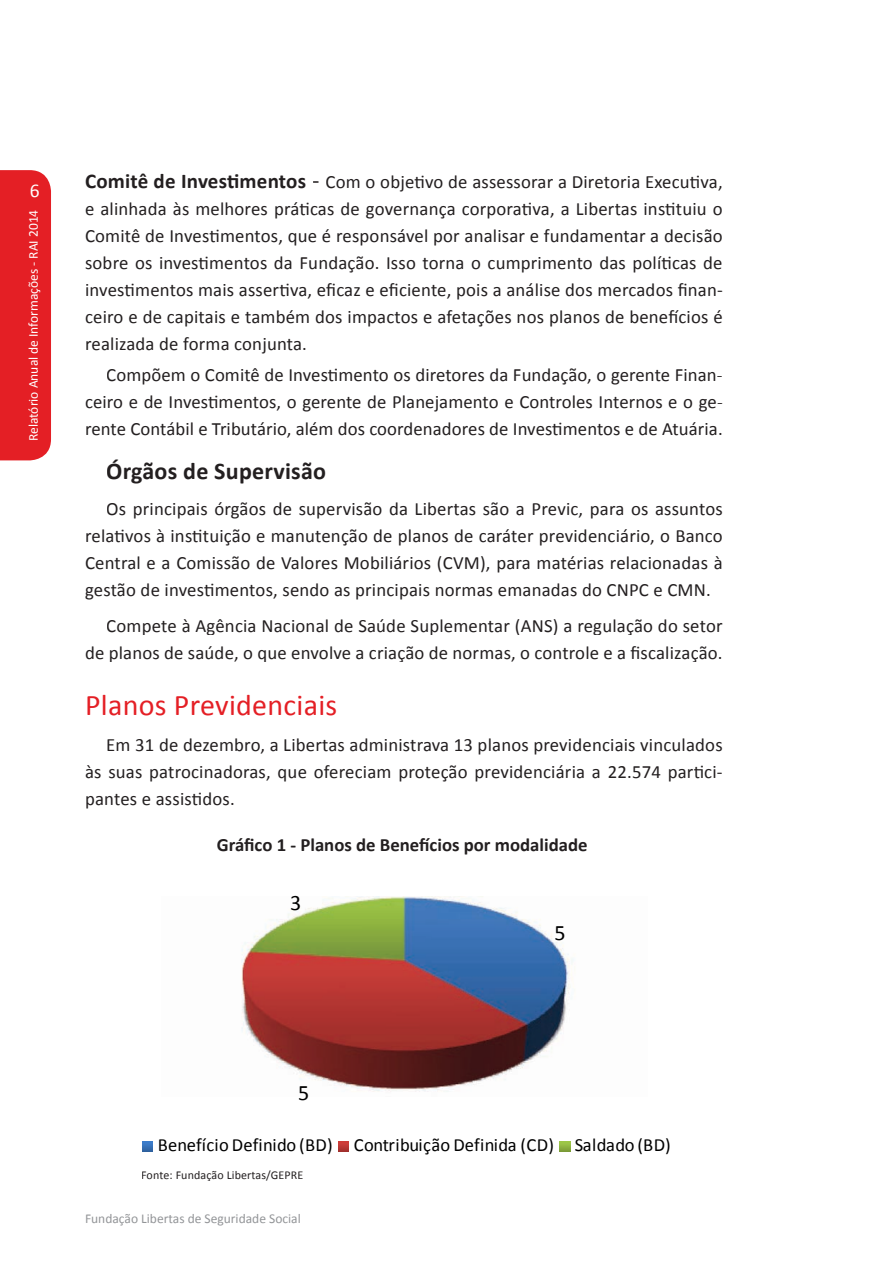
<style>
.page{position:relative;width:893px;height:1276px;background:#fff}
.page>*{position:absolute;margin:0;border:0;box-sizing:border-box;transform-origin:0 0}
.t1{font:30px "Calibri";letter-spacing:.01em;color:#e41f25}
.t2{font:700 24px "Calibri";letter-spacing:.01em;color:#231f20}
.t3{font:22.05px "Calibri";color:#000}
.t4{font:19.5px "Calibri";color:#fff}
.t5{font:18.75px/27px "Calibri";letter-spacing:.01em;color:#231f20;text-align:justify}
.t6{font:700 18.75px "Calibri";color:#231f20}
.t7{font:18.6px "Calibri";letter-spacing:.01em;color:#000}
.t8{font:13.5px "Calibri";color:#fff}
.t9{font:13.5px "Calibri";color:#939598}
.t10{font:12px "Calibri";letter-spacing:.01em;color:#231f20}
.s1{font-weight:700;font-size:21px}
.s2{font-size:24px}
</style>
<div class="page">
<div style="left:0;top:170px;width:51px;height:290px;background:#e41f25"></div>
<svg style="left:142px;top:896px;width:432px;height:256px"></svg>
<p class="t4" style="left:30px;top:178px;width:11px">6</p>
<p class="t8" style="left:25px;top:441px;width:233px;rotate:-90deg">Relatório Anual de Informações - RAI 2014</p>
<p class="t5" style="left:85px;top:167px;width:639px"><span class="s1">Comitê de Investimentos</span> <span class="s2">-</span> Com o objetivo de assessorar a Diretoria Executiva, e alinhada às melhores práticas de governança corporativa, a Libertas instituiu o Comitê de Investimentos, que é responsável por analisar e fundamentar a decisão sobre os investimentos da Fundação. Isso torna o cumprimento das políticas de investimentos mais assertiva, eficaz e eficiente, pois a análise dos mercados finan&shy;ceiro e de capitais e também dos impactos e afetações nos planos de benefícios é realizada de forma conjunta.</p>
<p class="t5" style="left:85px;top:361px;width:639px;text-indent:21px">Compõem o Comitê de Investimento os diretores da Fundação, o gerente Finan&shy;ceiro e de Investimentos, o gerente de Planejamento e Controles Internos e o ge&shy;rente Contábil e Tributário, além dos coordenadores de Investimentos e de Atuária.</p>
<p class="t2" style="left:106px;top:456px;width:221px">Órgãos de Supervisão</p>
<p class="t5" style="left:85px;top:494px;width:639px;text-indent:21px">Os principais órgãos de supervisão da Libertas são a Previc, para os assuntos relativos à instituição e manutenção de planos de caráter previdenciário, o Banco Central e a Comissão de Valores Mobiliários (CVM), para matérias relacionadas à gestão de investimentos, sendo as principais normas emanadas do CNPC e CMN.</p>
<p class="t5" style="left:85px;top:611px;width:639px;text-align:right">Compete à Agência Nacional de Saúde Suplementar (ANS) a regulação do setor de planos de saúde, o que envolve a criação de normas, o controle e a fiscalização.</p>
<h1 class="t1" style="left:85px;top:687px;width:254px">Planos Previdenciais</h1>
<p class="t5" style="left:85px;top:730px;width:639px;text-indent:21px">Em 31 de dezembro, a Libertas administrava 13 planos previdenciais vinculados às suas patrocinadoras, que ofereciam proteção previdenciária a 22.574 partici&shy;pantes e assistidos.</p>
<p class="t6" style="left:217px;top:833px;width:372px">Gráfico 1 - Planos de Benefícios por modalidade</p>
<p class="t3" style="left:290px;top:889px;width:13px">3</p>
<p class="t3" style="left:555px;top:919px;width:13px">5</p>
<p class="t3" style="left:298px;top:1079px;width:13px">5</p>
<p class="t7" style="left:158px;top:1133px;width:515px">Benefício Definido (BD) Contribuição Definida (CD) Saldado (BD)</p>
<p class="t10" style="left:141px;top:1167px;width:164px">Fonte: Fundação Libertas/GEPRE</p>
<p class="t9" style="left:85px;top:1210px;width:217px">Fundação Libertas de Seguridade Social</p>
</div>
